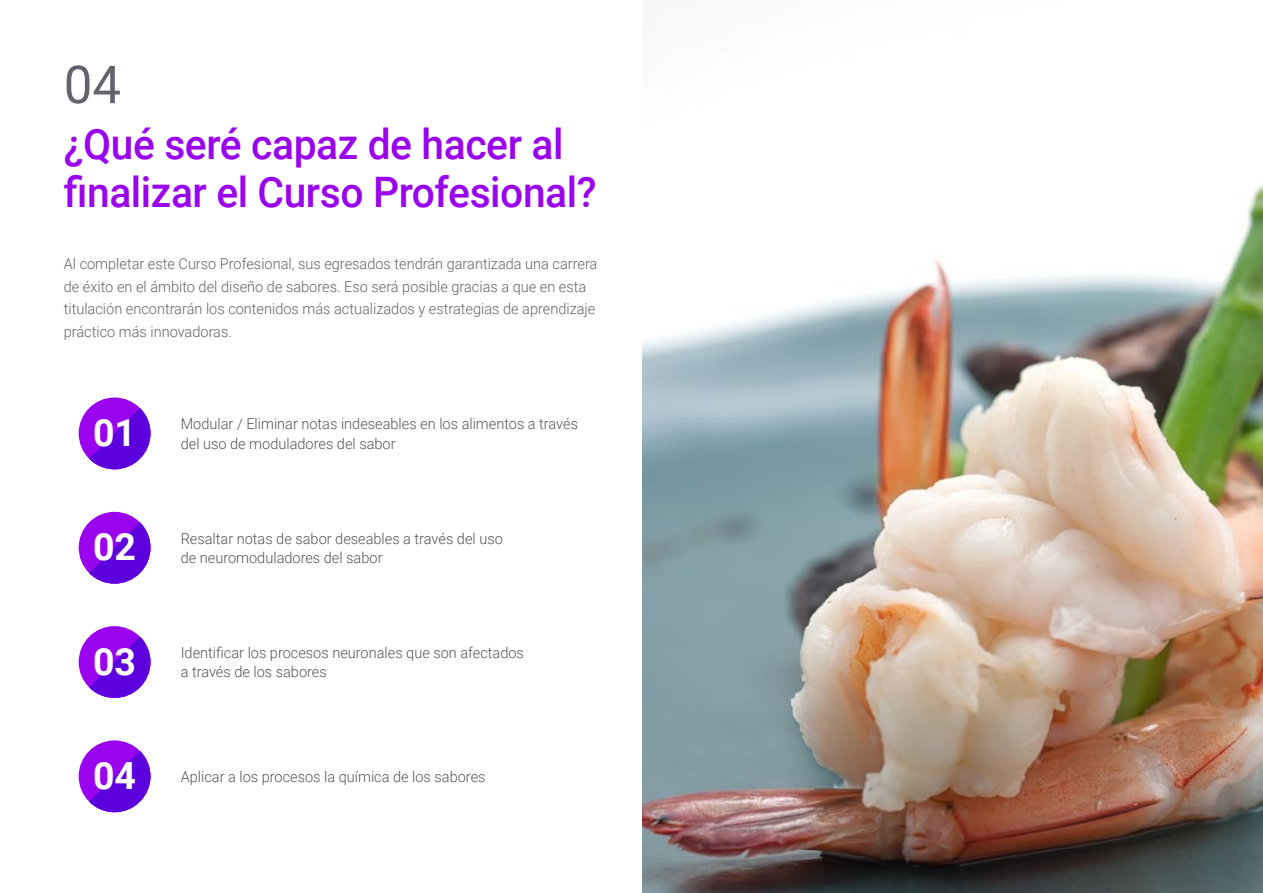
<style>
.page{position:relative;width:1263px;height:893px;background:#fff}
.page>*{position:absolute;margin:0;border:0;box-sizing:border-box;transform-origin:0 0}
.t1{font:52.5px "Roboto";color:#61646a}
.t2{font:500 42px/48px "Roboto";letter-spacing:-.01em;color:#9a03ee}
.t3{font:700 37.5px "Roboto";color:#fff}
.t4{font:300 15px/19.5px "Roboto";color:#52555b}
.t5{font:300 15px/22.5px "Roboto";color:#61646a}
</style>
<div class="page">
<div style="left:79px;top:512px;width:71px;height:72px;background:#9a03ee;border-radius:50%"></div>
<svg style="left:89px;top:522px;width:61px;height:62px"></svg>
<div style="left:79px;top:740px;width:71px;height:72px;background:#9a03ee;border-radius:50%"></div>
<svg style="left:89px;top:751px;width:61px;height:61px"></svg>
<div style="left:79px;top:626px;width:71px;height:72px;background:#9a03ee;border-radius:50%"></div>
<svg style="left:89px;top:637px;width:61px;height:61px"></svg>
<div style="left:79px;top:397px;width:71px;height:72px;background:#9a03ee;border-radius:50%"></div>
<svg style="left:89px;top:408px;width:61px;height:61px"></svg>
<img style="left:642px;top:184px;width:621px;height:709px">
<h1 class="t1" style="left:64px;top:48px;width:59px">04</h1>
<h2 class="t2" style="left:64px;top:119px;width:534px">¿Qué seré capaz de hacer al finalizar el Curso Profesional?</h2>
<p class="t5" style="left:64px;top:252px;width:535px">Al completar este Curso Profesional, sus egresados tendrán garantizada una carrera de éxito en el ámbito del diseño de sabores. Eso será posible gracias a que en esta titulación encontrarán los contenidos más actualizados y estrategias de aprendizaje práctico más innovadoras.</p>
<h3 class="t3" style="left:93px;top:407px;width:45px">01</h3>
<p class="t4" style="left:181px;top:414px;width:399px">Modular / Eliminar notas indeseables en los alimentos a través</p>
<p class="t4" style="left:181px;top:433px;width:216px">del uso de moduladores del sabor</p>
<h3 class="t3" style="left:93px;top:521px;width:45px">02</h3>
<p class="t4" style="left:181px;top:528px;width:324px">Resaltar notas de sabor deseables a través del uso de neuromoduladores del sabor</p>
<h3 class="t3" style="left:93px;top:635px;width:45px">03</h3>
<p class="t4" style="left:181px;top:642px;width:345px">Identificar los procesos neuronales que son afectados a través de los sabores</p>
<h3 class="t3" style="left:93px;top:749px;width:45px">04</h3>
<p class="t4" style="left:181px;top:766px;width:306px">Aplicar a los procesos la química de los sabores</p>
</div>
